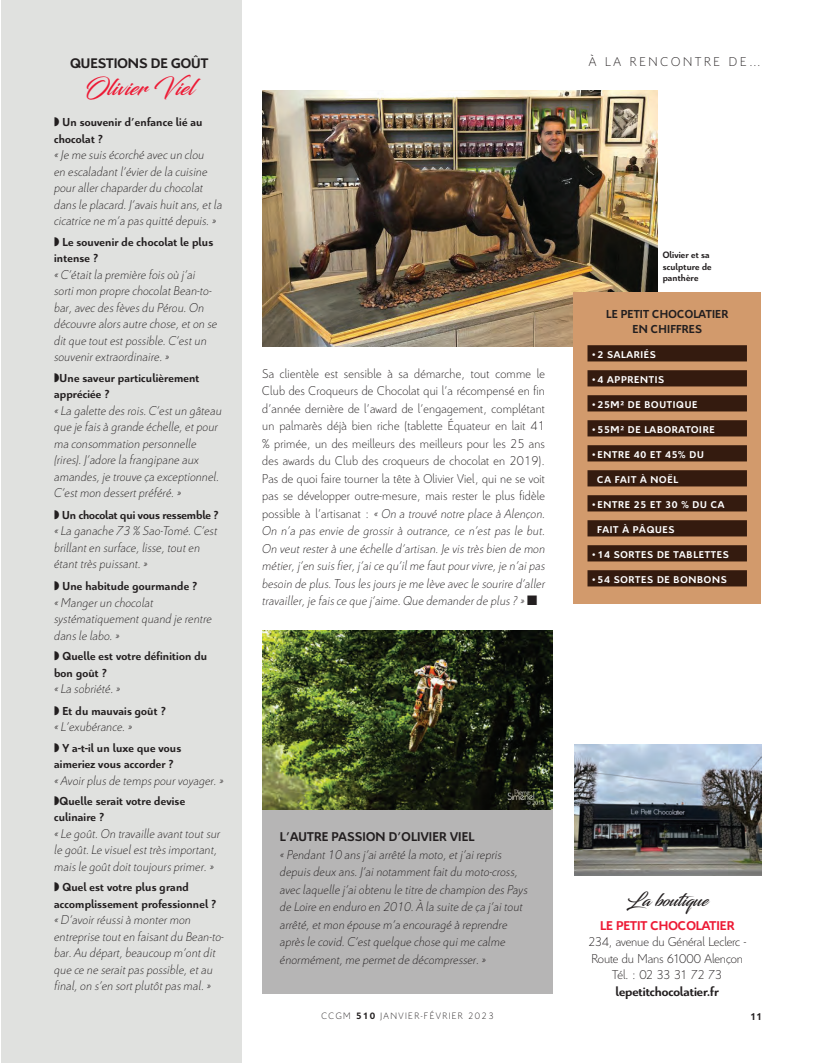
<style>
.page{position:relative;width:815px;height:1063px;background:#fff}
.page>*{position:absolute;margin:0;border:0;box-sizing:border-box;transform-origin:0 0}
.t1{font:22.5px "Blacksword";color:#ed1a35}
.t2{font:17.5px "Blacksword";color:#231f20}
.t3{font:700 15px "Citroen";color:#231f20}
.t4{font:italic 300 13.75px/16.5px "Citroen";letter-spacing:.015em;color:#231f20}
.t5{font:300 13.75px/17.5px "Citroen";letter-spacing:.015em;color:#231f20;text-align:justify}
.t6{font:300 13.75px/16.5px "Citroen";letter-spacing:-.015em;color:#231f20;text-align:center}
.t7{font:700 13.75px "Citroen";letter-spacing:.01em;color:#231f20}
.t8{font:700 13.75px "Citroen";color:#ed1a35}
.t9{font:300 13.75px "Citroen";letter-spacing:.2em;color:#231f20}
.t10{font:700 12.5px/16.5px "Citroen";letter-spacing:.015em;color:#231f20}
.t11{font:700 12.5px "Citroen";letter-spacing:-.005em;color:#231f20}
.t12{font:700 10.62px "Citroen";letter-spacing:.07em;color:#fff}
.t13{font:700 10.62px "Citroen";color:#231f20}
.t14{font:700 10px/11.2px "Citroen";letter-spacing:.015em;color:#231f20}
.t15{font:300 10px "Citroen";letter-spacing:.14em;color:#231f20}
.s1{font-style:italic}
.s2{font-weight:700}
</style>
<div class="page">
<div style="left:1px;top:0;width:241px;height:1063px;background:#e0e1df"></div>
<div style="left:262px;top:810px;width:291px;height:184px;background:#b6b5b5"></div>
<img style="left:574px;top:745px;width:187px;height:131px">
<img style="left:263px;top:631px;width:289px;height:179px">
<img style="left:262px;top:90px;width:395px;height:257px">
<div style="left:573px;top:292px;width:188px;height:312px;background:#d29a6c"></div>
<div style="left:587px;top:345px;width:160px;height:16px;background:#341b0f"></div>
<div style="left:587px;top:370px;width:160px;height:16px;background:#341b0f"></div>
<div style="left:587px;top:395px;width:160px;height:16px;background:#341b0f"></div>
<div style="left:587px;top:420px;width:160px;height:16px;background:#341b0f"></div>
<div style="left:587px;top:445px;width:160px;height:16px;background:#341b0f"></div>
<div style="left:587px;top:470px;width:160px;height:16px;background:#341b0f"></div>
<div style="left:587px;top:495px;width:160px;height:16px;background:#341b0f"></div>
<div style="left:587px;top:520px;width:160px;height:16px;background:#341b0f"></div>
<div style="left:587px;top:545px;width:160px;height:16px;background:#341b0f"></div>
<div style="left:587px;top:570px;width:160px;height:16px;background:#341b0f"></div>
<p class="t3" style="left:70px;top:53px;width:140px">QUESTIONS DE GOÛT</p>
<p class="t9" style="left:589px;top:52px;width:174px">À LA RENCONTRE DE…</p>
<h1 class="t1" style="left:84px;top:75px;width:112px">Olivier Viel</h1>
<p class="t10" style="left:54px;top:114px;width:150px;text-indent:8px">Un souvenir d’enfance lié au chocolat ?</p>
<p class="t4" style="left:54px;top:146px;width:170px">« Je me suis écorché avec un clou<br>en escaladant l’évier de la cuisine pour aller chaparder du chocolat dans le placard. J’avais huit ans, et la cicatrice ne m’a pas quitté depuis. »</p>
<p class="t10" style="left:54px;top:233px;width:161px;text-indent:8px">Le souvenir de chocolat le plus intense ?</p>
<p class="t4" style="left:54px;top:266px;width:164px">« C’était la première fois où j’ai sorti mon propre chocolat Bean-to&shy;bar, avec des fèves du Pérou. On découvre alors autre chose, et on se dit que tout est possible. C’est un souvenir extraordinaire. »</p>
<p class="t10" style="left:54px;top:369px;width:147px;text-indent:5px">Une saveur particulièrement appréciée ?</p>
<p class="t4" style="left:54px;top:401px;width:169px">« La galette des rois. C’est un gâteau que je fais à grande échelle, et pour ma consommation personnelle (rires). J’adore la frangipane aux amandes, je trouve ça exceptionnel.<br>C’est mon dessert préféré. »</p>
<p class="t11" style="left:62px;top:506px;width:158px">Un chocolat qui vous ressemble ?</p>
<p class="t4" style="left:54px;top:522px;width:164px">« La ganache 73 % Sao-Tomé. C’est brillant en surface, lisse, tout en étant très puissant. »</p>
<p class="t10" style="left:62px;top:577px;width:137px">Une habitude gourmande ?</p>
<p class="t4" style="left:54px;top:593px;width:159px">« Manger un chocolat systématiquement quand je rentre dans le labo. »</p>
<p class="t10" style="left:54px;top:647px;width:155px;text-indent:8px">Quelle est votre définition du bon goût ?</p>
<p class="t4" style="left:54px;top:680px;width:68px">« La sobriété. »</p>
<p class="t10" style="left:62px;top:702px;width:105px">Et du mauvais goût ?</p>
<p class="t4" style="left:54px;top:718px;width:79px">« L’exubérance. »</p>
<p class="t10" style="left:54px;top:739px;width:129px;text-indent:8px">Y a-t-il un luxe que vous aimeriez vous accorder ?</p>
<p class="t4" style="left:54px;top:771px;width:171px">« Avoir plus de temps pour voyager. »</p>
<p class="t10" style="left:54px;top:792px;width:132px;text-indent:5px">Quelle serait votre devise culinaire ?</p>
<p class="t4" style="left:54px;top:825px;width:168px">« Le goût. On travaille avant tout sur le goût. Le visuel est très important, mais le goût doit toujours primer. »</p>
<p class="t10" style="left:54px;top:878px;width:164px;text-indent:8px">Quel est votre plus grand accomplissement professionnel ?</p>
<p class="t4" style="left:54px;top:911px;width:171px">« D’avoir réussi à monter mon entreprise tout en faisant du Bean-to&shy;bar. Au départ, beaucoup m’ont dit que ce ne serait pas possible, et au final, on s’en sort plutôt pas mal. »</p>
<p class="t14" style="left:663px;top:249px;width:50px">Olivier et sa sculpture de panthère</p>
<p class="t10" style="left:606px;top:305px;width:123px;line-height:15px;text-align:center">LE PETIT CHOCOLATIER<br>EN CHIFFRES</p>
<p class="t12" style="left:591px;top:347px;width:66px">•2 SALARIÉS</p>
<p class="t12" style="left:591px;top:372px;width:75px">•4 APPRENTIS</p>
<p class="t12" style="left:591px;top:397px;width:108px">•25M² DE BOUTIQUE</p>
<p class="t12" style="left:591px;top:422px;width:125px">•55M² DE LABORATOIRE</p>
<p class="t12" style="left:591px;top:447px;width:114px">•ENTRE 40 ET 45% DU</p>
<p class="t12" style="left:597px;top:472px;width:82px">CA FAIT À NOËL</p>
<p class="t12" style="left:591px;top:497px;width:135px">•ENTRE 25 ET 30 % DU CA</p>
<p class="t12" style="left:597px;top:522px;width:79px">FAIT À PÂQUES</p>
<p class="t12" style="left:591px;top:547px;width:139px">•14 SORTES DE TABLETTES</p>
<p class="t12" style="left:591px;top:572px;width:137px">•54 SORTES DE BONBONS</p>
<p class="t5" style="left:262px;top:364px;width:284px">Sa clientèle est sensible à sa démarche, tout comme le Club des Croqueurs de Chocolat qui l’a récompensé en fin d’année dernière de l’award de l’engagement, complétant un palmarès déjà bien riche (tablette Équateur en lait 41 % primée, un des meilleurs des meilleurs pour les 25 ans des awards du Club des croqueurs de chocolat en 2019).<br>Pas de quoi faire tourner la tête à Olivier Viel, qui ne se voit pas se développer outre-mesure, mais rester le plus fidèle possible à l’artisanat : <span class="s1">« On a trouvé notre place à Alençon.<br>On n’a pas envie de grossir à outrance, ce n’est pas le but.<br>On veut rester à une échelle d’artisan. Je vis très bien de mon métier, j’en suis fier, j’ai ce qu’il me faut pour vivre, je n’ai pas besoin de plus. Tous les jours je me lève avec le sourire d’aller travailler, je fais ce que j’aime. Que demander de plus ? »</span> ■</p>
<p class="t7" style="left:280px;top:827px;width:196px">L’AUTRE PASSION D’OLIVIER VIEL</p>
<p class="t4" style="left:280px;top:845px;width:249px;line-height:17.5px">« Pendant 10 ans j’ai arrêté la moto, et j’ai repris depuis deux ans. J’ai notamment fait du moto-cross, avec laquelle j’ai obtenu le titre de champion des Pays de Loire en enduro en 2010. À la suite de ça j’ai tout arrêté, et mon épouse m’a encouragé à reprendre après le covid. C’est quelque chose qui me calme énormément, me permet de décompresser. »</p>
<p class="t2" style="left:626px;top:890px;width:83px">La boutique</p>
<p class="t8" style="left:600px;top:916px;width:136px">LE PETIT CHOCOLATIER</p>
<p class="t6" style="left:588px;top:933px;width:159px">234, avenue du Général Leclerc -<br>Route du Mans 61000 Alençon<br>Tél. : 02 33 31 72 73</p>
<p class="t7" style="left:616px;top:982px;width:105px">lepetitchocolatier.fr</p>
<p class="t15" style="left:321px;top:1009px;width:174px">CCGM <span class="s2">510</span> JANVIER-FÉVRIER 2023</p>
<p class="t13" style="left:750px;top:1010px;width:13px">11</p>
</div>
